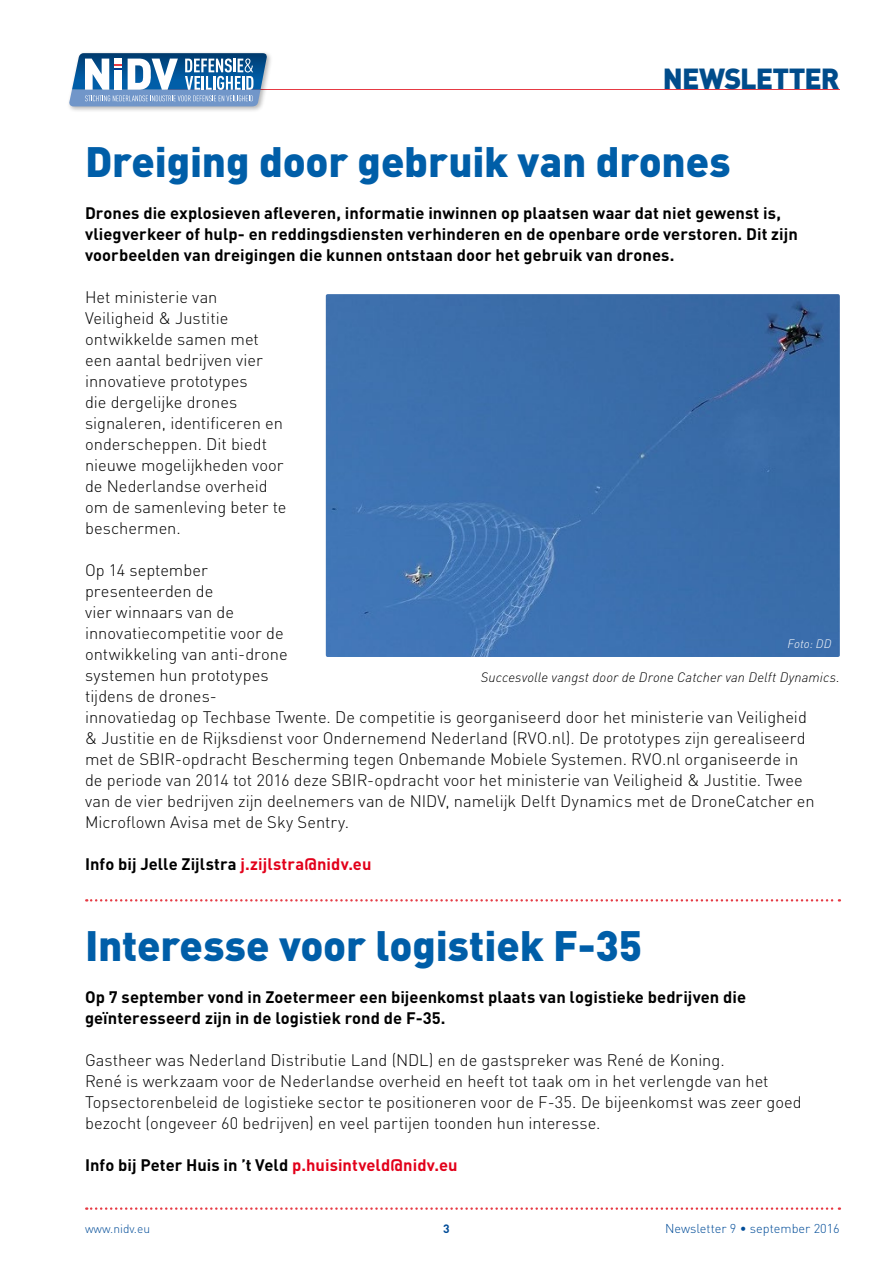
<style>
.page{position:relative;width:893px;height:1263px;background:#fff}
.page>*{position:absolute;margin:0;border:0;box-sizing:border-box;transform-origin:0 0}
.t1{font:900 42px "DIN Pro";letter-spacing:-.005em;color:#005ea8}
.t2{font:900 28.65px "DIN Pro";letter-spacing:-.03em;color:#004c8b}
.t3{font:300 16.5px/21px "DIN Pro";color:#000}
.t4{font:700 16.5px/21px "DIN Pro";letter-spacing:.005em;color:#000}
.t5{font:italic 300 13.5px "DIN";letter-spacing:.01em;color:#000}
.t6{font:300 12.75px "DIN Pro";color:#004c98}
.t7{font:300 12px "DIN Pro";color:#004c98}
.t8{font:italic 300 12px "DIN";letter-spacing:.005em;color:#fff}
.t9{font:700 12px "DIN Pro";color:#004c98}
.s1{color:#e2001a}
</style>
<div class="page">
<svg style="left:86px;top:1207px;width:754px;height:3px"></svg>
<hr style="left:165px;top:89px;width:675px;height:1px;background:#e63a44">
<div style="left:67px;top:51px;width:206px;height:62px;background:#000;opacity:.3"></div>
<svg style="left:69px;top:53px;width:199px;height:53px"></svg>
<svg style="left:86px;top:899px;width:754px;height:2px"></svg>
<img style="left:326px;top:294px;width:514px;height:363px">
<h2 class="t2" style="left:663px;top:59px;width:178px">NEWSLETTER</h2>
<h1 class="t1" style="left:85px;top:133px;width:647px">Dreiging door gebruik van drones</h1>
<p class="t4" style="left:85px;top:202px;width:714px">Drones die explosieven afleveren, informatie inwinnen op plaatsen waar dat niet gewenst is, vliegverkeer of hulp- en reddingsdiensten verhinderen en de openbare orde verstoren. Dit zijn voorbeelden van dreigingen die kunnen ontstaan door het gebruik van drones.</p>
<p class="t3" style="left:85px;top:286px;width:203px">Het ministerie van<br>Veiligheid &amp; Justitie ontwikkelde samen met een aantal bedrijven vier innovatieve prototypes<br>die dergelijke drones signaleren, identificeren en onderscheppen. Dit biedt nieuwe mogelijkheden voor de Nederlandse overheid om de samenleving beter te beschermen.</p>
<p class="t3" style="left:85px;top:559px;width:731px">Op 14 september<br>presenteerden de<br>vier winnaars van de<br>innovatiecompetitie voor de<br>ontwikkeling van anti-drone<br>systemen hun prototypes<br>tijdens de drones-<br>innovatiedag op Techbase Twente. De competitie is georganiseerd door het ministerie van Veiligheid &amp; Justitie en de Rijksdienst voor Ondernemend Nederland (RVO.nl). De prototypes zijn gerealiseerd met de SBIR-opdracht Bescherming tegen Onbemande Mobiele Systemen. RVO.nl organiseerde in de periode van 2014 tot 2016 deze SBIR-opdracht voor het ministerie van Veiligheid &amp; Justitie. Twee van de vier bedrijven zijn deelnemers van de NIDV, namelijk Delft Dynamics met de DroneCatcher en Microflown Avisa met de Sky Sentry.</p>
<p class="t4" style="left:85px;top:853px;width:288px">Info bij Jelle Zijlstra <span class="s1">j.zijlstra@nidv.eu</span></p>
<p class="t8" style="left:788px;top:637px;width:46px">Foto: DD</p>
<p class="t5" style="left:481px;top:668px;width:360px">Succesvolle vangst door de Drone Catcher van Delft Dynamics.</p>
<h1 class="t1" style="left:85px;top:917px;width:558px">Interesse voor logistiek F-35</h1>
<p class="t4" style="left:85px;top:986px;width:663px">Op 7 september vond in Zoetermeer een bijeenkomst plaats van logistieke bedrijven die geïnteresseerd zijn in de logistiek rond de F-35.</p>
<p class="t3" style="left:85px;top:1049px;width:718px">Gastheer was Nederland Distributie Land (NDL) en de gastspreker was René de Koning.<br>René is werkzaam voor de Nederlandse overheid en heeft tot taak om in het verlengde van het Topsectorenbeleid de logistieke sector te positioneren voor de F-35. De bijeenkomst was zeer goed bezocht (ongeveer 60 bedrijven) en veel partijen toonden hun interesse.</p>
<p class="t4" style="left:85px;top:1154px;width:374px">Info bij Peter Huis in ’t Veld <span class="s1">p.huisintveld@nidv.eu</span></p>
<p class="t7" style="left:85px;top:1220px;width:67px">www.nidv.eu</p>
<p class="t9" style="left:443px;top:1220px;width:8px">3</p>
<p class="t6" style="left:665px;top:1219px;width:176px">Newsletter 9 • september 2016</p>
</div>
